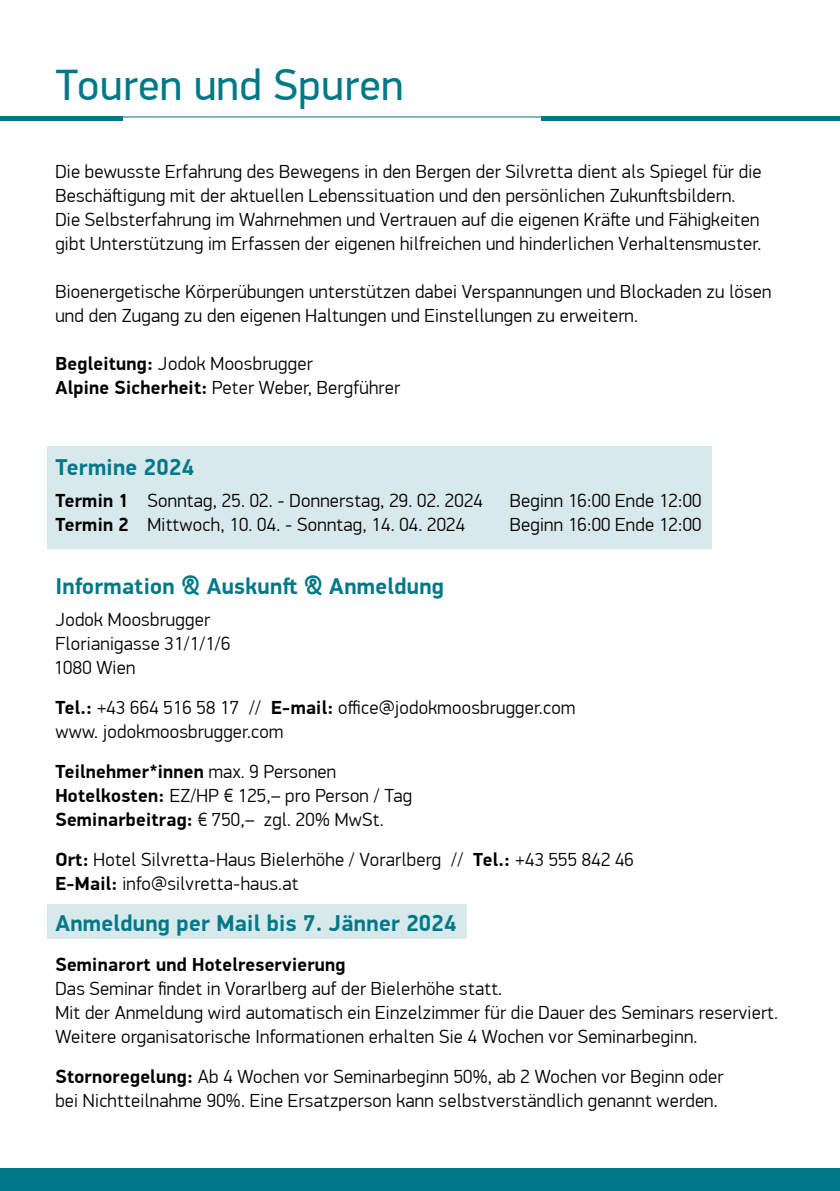
<style>
.page{position:relative;width:840px;height:1191px;background:#fff}
.page>*{position:absolute;margin:0;border:0;box-sizing:border-box;transform-origin:0 0}
.t1{font:44px "PF Din Display Pro";letter-spacing:.015em;color:#007888}
.t2{font:700 23px "PF Din Display Pro";letter-spacing:.015em;color:#007888}
.t3{font:300 19px/24px "PF Din Display Pro";letter-spacing:.015em;color:#000}
.t4{font:700 19px "PF Din Display Pro";letter-spacing:.015em;color:#000}
.s1{font-weight:700}
</style>
<div class="page">
<div style="left:47px;top:446px;width:664px;height:102px;background:#d8e9ec"></div>
<div style="left:47px;top:905px;width:419px;height:34px;background:#d8e9ec"></div>
<div style="left:0;top:116px;width:123px;height:5px;background:#007888"></div>
<div style="left:541px;top:116px;width:298px;height:5px;background:#007888"></div>
<hr style="left:46px;top:116px;width:531px;height:1px;background:#007888">
<div style="left:0;top:1168px;width:839px;height:23px;background:#007888"></div>
<h1 class="t1" style="left:55px;top:59px;width:349px">Touren und Spuren</h1>
<p class="t3" style="left:55px;top:160px;width:707px">Die bewusste Erfahrung des Bewegens in den Bergen der Silvretta dient als Spiegel für die Beschäftigung mit der aktuellen Lebenssituation und den persönlichen Zukunftsbildern.<br>Die Selbsterfahrung im Wahrnehmen und Vertrauen auf die eigenen Kräfte und Fähigkeiten gibt Unterstützung im Erfassen der eigenen hilfreichen und hinderlichen Verhaltensmuster.</p>
<p class="t3" style="left:55px;top:280px;width:717px">Bioenergetische Körperübungen unterstützen dabei Verspannungen und Blockaden zu lösen und den Zugang zu den eigenen Haltungen und Einstellungen zu erweitern.</p>
<p class="t3" style="left:55px;top:352px;width:346px"><span class="s1">Begleitung:</span> Jodok Moosbrugger<br><span class="s1">Alpine Sicherheit:</span> Peter Weber, Bergführer</p>
<p class="t2" style="left:55px;top:453px;width:140px">Termine 2024</p>
<p class="t3" style="left:55px;top:489px;width:429px"><span class="s1">Termin 1</span> Sonntag, 25. 02. - Donnerstag, 29. 02. 2024</p>
<p class="t3" style="left:509px;top:489px;width:193px">Beginn 16:00 Ende 12:00</p>
<p class="t3" style="left:55px;top:513px;width:411px"><span class="s1">Termin 2</span> Mittwoch, 10. 04. - Sonntag, 14. 04. 2024</p>
<p class="t3" style="left:509px;top:513px;width:193px">Beginn 16:00 Ende 12:00</p>
<p class="t2" style="left:55px;top:572px;width:390px">Information &amp; Auskunft &amp; Anmeldung</p>
<p class="t3" style="left:54px;top:608px;width:178px">Jodok Moosbrugger<br>Florianigasse 31/1/1/6<br>1080 Wien</p>
<p class="t3" style="left:55px;top:696px;width:521px"><span class="s1">Tel.:</span> +43 664 516 58 17 // <span class="s1">E-mail:</span> office@jodokmoosbrugger.com www. jodokmoosbrugger.com</p>
<p class="t3" style="left:55px;top:760px;width:358px"><span class="s1">Teilnehmer*innen</span> max. 9 Personen<br><span class="s1">Hotelkosten:</span> EZ/HP € 125,– pro Person / Tag<br><span class="s1">Seminarbeitrag:</span> € 750,– zgl. 20% MwSt.</p>
<p class="t3" style="left:55px;top:848px;width:579px"><span class="s1">Ort:</span> Hotel Silvretta-Haus Bielerhöhe / Vorarlberg // <span class="s1">Tel.:</span> +43 555 842 46<br><span class="s1">E-Mail:</span> info@silvretta-haus.at</p>
<p class="t2" style="left:55px;top:908px;width:402px">Anmeldung per Mail bis 7. Jänner 2024</p>
<p class="t4" style="left:55px;top:952px;width:291px">Seminarort und Hotelreservierung</p>
<p class="t3" style="left:55px;top:976px;width:723px">Das Seminar findet in Vorarlberg auf der Bielerhöhe statt.<br>Mit der Anmeldung wird automatisch ein Einzelzimmer für die Dauer des Seminars reserviert.<br>Weitere organisatorische Informationen erhalten Sie 4 Wochen vor Seminarbeginn.</p>
<p class="t3" style="left:55px;top:1064px;width:669px"><span class="s1">Stornoregelung:</span> Ab 4 Wochen vor Seminarbeginn 50%, ab 2 Wochen vor Beginn oder bei Nichtteilnahme 90%. Eine Ersatzperson kann selbstverständlich genannt werden.</p>
</div>
